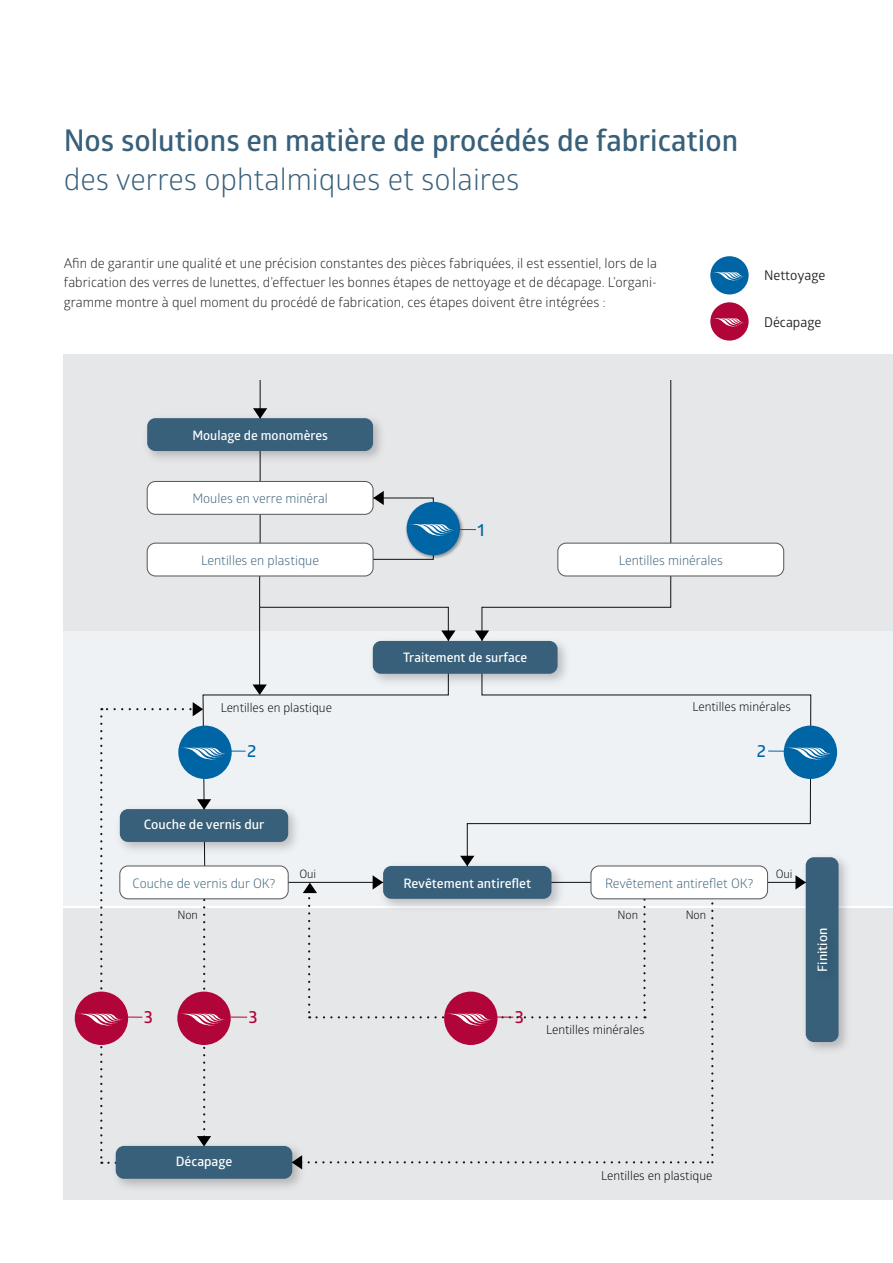
<style>
.page{position:relative;width:893px;height:1263px;background:#fff}
.page>*{position:absolute;margin:0;border:0;box-sizing:border-box;transform-origin:0 0}
.t1{font:600 30px "Glober";color:#38607a}
.t2{font:30px "Glober";color:#38607a}
.t3{font:600 17.4px "Glober";color:#b10439}
.t4{font:600 17.4px "Glober";color:#0065a4}
.t5{font:13.5px/19.5px "Glober";color:#231f20;text-align:justify}
.t6{font:13.5px "Glober";color:#231f20}
.t7{font:13.05px "Glober";color:#38607a}
.t8{font:600 13.05px "Glober";color:#fff}
.t9{font:12.3px "Glober";color:#000001}
.t10{font:11.55px "Glober";color:#000001}
</style>
<div class="page">
<div style="left:64px;top:354px;width:829px;height:277px;background:#e6e7e9"></div>
<div style="left:64px;top:631px;width:829px;height:275px;background:#eff2f5"></div>
<div style="left:64px;top:908px;width:829px;height:291px;background:#e6e7e9"></div>
<div style="left:710px;top:302px;width:39px;height:39px;background:#b10439;border-radius:50%"></div>
<svg style="left:712px;top:318px;width:32px;height:9px"></svg>
<div style="left:710px;top:256px;width:39px;height:38px;background:#0065a4;border-radius:50%"></div>
<svg style="left:712px;top:272px;width:32px;height:9px"></svg>
<svg style="left:466px;top:574px;width:346px;height:316px"></svg>
<svg style="left:202px;top:573px;width:247px;height:327px"></svg>
<hr style="left:214px;top:882px;width:616px;height:1px;background:#101315">
<hr style="left:259px;top:608px;width:1px;height:78px;background:#101315">
<hr style="left:260px;top:380px;width:1px;height:170px;background:#101315">
<hr style="left:670px;top:380px;width:1px;height:195px;background:#101315">
<img style="left:247px;top:801px;width:58px;height:57px">
<div style="left:120px;top:809px;width:168px;height:33px;background:#38607a;border-radius:8px"></div>
<img style="left:375px;top:858px;width:193px;height:17px">
<div style="left:383px;top:866px;width:168px;height:33px;background:#38607a;border-radius:8px"></div>
<img style="left:115px;top:1145px;width:188px;height:42px">
<div style="left:116px;top:1146px;width:176px;height:33px;background:#38607a;border-radius:8px"></div>
<img style="left:364px;top:632px;width:210px;height:58px">
<div style="left:373px;top:641px;width:185px;height:33px;background:#38607a;border-radius:8px"></div>
<img style="left:148px;top:418px;width:233px;height:50px">
<div style="left:147px;top:418px;width:226px;height:33px;background:#38607a;border-radius:8px"></div>
<div style="left:784px;top:726px;width:53px;height:53px;background:#0065a4;border-radius:50%"></div>
<svg style="left:768px;top:748px;width:64px;height:11px"></svg>
<img style="left:797px;top:849px;width:50px;height:201px">
<div style="left:806px;top:857px;width:33px;height:185px;background:#38607a;border-radius:8px"></div>
<div style="left:120px;top:866px;width:168px;height:33px;background:#fff;border-radius:8px"></div>
<div style="left:119px;top:865px;width:170px;height:34px;border:1px solid #57585a;border-radius:8px"></div>
<div style="left:591px;top:866px;width:177px;height:33px;background:#fff;border-radius:8px"></div>
<div style="left:590px;top:865px;width:178px;height:34px;border:1px solid #57585a;border-radius:8px"></div>
<svg style="left:460px;top:856px;width:14px;height:10px"></svg>
<svg style="left:292px;top:875px;width:421px;height:294px"></svg>
<svg style="left:795px;top:875px;width:11px;height:14px"></svg>
<svg style="left:77px;top:702px;width:170px;height:462px"></svg>
<div style="left:147px;top:481px;width:226px;height:33px;background:#fff;border-radius:8px"></div>
<div style="left:147px;top:481px;width:227px;height:34px;border:1px solid #57585a;border-radius:8px"></div>
<svg style="left:253px;top:408px;width:14px;height:11px"></svg>
<div style="left:147px;top:543px;width:226px;height:33px;background:#fff;border-radius:8px"></div>
<div style="left:147px;top:543px;width:227px;height:33px;border:1px solid #57585a;border-radius:8px"></div>
<div style="left:558px;top:543px;width:226px;height:33px;background:#fff;border-radius:8px"></div>
<div style="left:557px;top:543px;width:227px;height:33px;border:1px solid #57585a;border-radius:8px"></div>
<svg style="left:253px;top:684px;width:14px;height:11px"></svg>
<svg style="left:259px;top:491px;width:217px;height:69px"></svg>
<svg style="left:441px;top:630px;width:14px;height:11px"></svg>
<svg style="left:475px;top:630px;width:14px;height:11px"></svg>
<img style="left:838px;top:919px;width:9px;height:69px">
<h1 class="t1" style="left:64px;top:119px;width:676px">Nos solutions en matière de procédés de fabrication</h1>
<h1 class="t2" style="left:64px;top:158px;width:457px">des verres ophtalmiques et solaires</h1>
<p class="t5" style="left:64px;top:252px;width:595px">Afin de garantir une qualité et une précision constantes des pièces fabriquées, il est essentiel, lors de la fabrication des verres de lunettes, d’effectuer les bonnes étapes de nettoyage et de décapage. L’organi&shy;gramme montre à quel moment du procédé de fabrication, ces étapes doivent être intégrées :</p>
<p class="t6" style="left:764px;top:266px;width:63px">Nettoyage</p>
<p class="t6" style="left:764px;top:312px;width:59px">Décapage</p>
<p class="t8" style="left:192px;top:426px;width:137px">Moulage de monomères</p>
<p class="t7" style="left:192px;top:490px;width:137px">Moules en verre minéral</p>
<p class="t4" style="left:477px;top:517px;width:9px">1</p>
<p class="t7" style="left:201px;top:551px;width:119px">Lentilles en plastique</p>
<p class="t7" style="left:619px;top:551px;width:106px">Lentilles minérales</p>
<p class="t8" style="left:403px;top:648px;width:125px">Traitement de surface</p>
<p class="t9" style="left:221px;top:699px;width:113px">Lentilles en plastique</p>
<p class="t9" style="left:693px;top:698px;width:100px">Lentilles minérales</p>
<p class="t4" style="left:247px;top:739px;width:11px">2</p>
<p class="t4" style="left:757px;top:739px;width:11px">2</p>
<p class="t8" style="left:144px;top:815px;width:122px">Couche de vernis dur</p>
<p class="t7" style="left:133px;top:874px;width:144px">Couche de vernis dur OK?</p>
<p class="t10" style="left:299px;top:865px;width:18px">Oui</p>
<p class="t10" style="left:776px;top:865px;width:18px">Oui</p>
<p class="t8" style="left:403px;top:874px;width:129px">Revêtement antireflet</p>
<p class="t7" style="left:605px;top:874px;width:150px">Revêtement antireflet OK?</p>
<p class="t10" style="left:177px;top:907px;width:22px">Non</p>
<p class="t10" style="left:617px;top:907px;width:22px">Non</p>
<p class="t10" style="left:686px;top:907px;width:22px">Non</p>
<p class="t3" style="left:144px;top:1005px;width:11px">3</p>
<p class="t3" style="left:248px;top:1005px;width:11px">3</p>
<p class="t3" style="left:515px;top:1005px;width:11px">3</p>
<p class="t9" style="left:546px;top:1020px;width:100px">Lentilles minérales</p>
<p class="t8" style="left:176px;top:1152px;width:58px">Décapage</p>
<p class="t9" style="left:601px;top:1167px;width:113px">Lentilles en plastique</p>
<p class="t8" style="left:813px;top:972px;width:46px;rotate:-90deg">Finition</p>
</div>
